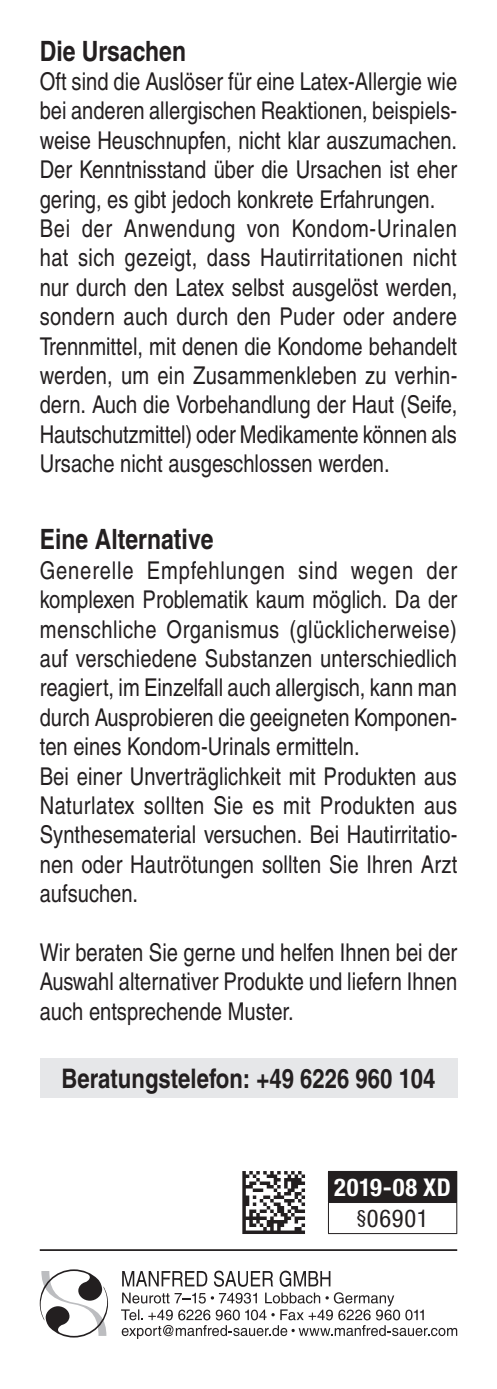
<style>
.page{position:relative;width:497px;height:1389px;background:#fff}
.page>*{position:absolute;margin:0;border:0;box-sizing:border-box;transform-origin:0 0}
.t1{font:700 condensed 28px "Helvetica LT Pro";color:#231f20}
.t2{font:700 condensed 26.95px "Helvetica LT Pro";color:#231f20}
.t3{font:condensed 24.5px/29.4px "Helvetica LT Pro";color:#231f20}
.t4{font:700 condensed 24.5px/31.2px "Helvetica Neue LTW1 G";letter-spacing:.025em;color:#fff;text-align:center}
.s1{font-weight:400;font-size:19.25px;color:#231f20}
.s2{font-weight:400;color:#231f20}
</style>
<div class="page">
<svg style="left:40px;top:1269px;width:68px;height:69px"></svg>
<svg style="left:121px;top:1271px;width:335px;height:68px"></svg>
<div style="left:328px;top:1171px;width:128px;height:31px;background:#231f20"></div>
<hr style="left:327px;top:1171px;width:129px;height:1px;background:#231f20">
<hr style="left:327px;top:1172px;width:1px;height:30px;background:#231f20">
<hr style="left:455px;top:1172px;width:2px;height:30px;background:#231f20">
<hr style="left:327px;top:1202px;width:129px;height:1px;background:#231f20">
<hr style="left:327px;top:1203px;width:1px;height:30px;background:#231f20">
<hr style="left:455px;top:1203px;width:2px;height:30px;background:#231f20">
<hr style="left:327px;top:1233px;width:129px;height:1px;background:#231f20">
<svg style="left:242px;top:1171px;width:62px;height:63px"></svg>
<hr style="left:40px;top:1249px;width:416px;height:2px;background:#231f20">
<div style="left:40px;top:1059px;width:416px;height:39px;background:#e6e7e9"></div>
<p class="t1" style="left:40px;top:34px;width:148px">Die Ursachen</p>
<p class="t3" style="left:40px;top:66px;width:418px">Oft sind die Auslöser für eine Latex-Allergie wie bei anderen allergischen Reaktionen, beispiels&shy;weise Heuschnupfen, nicht klar auszumachen.<br>Der Kenntnisstand über die Ursachen ist eher gering, es gibt jedoch konkrete Erfahrungen.<br>Bei der Anwendung von Kondom-Urinalen hat sich gezeigt, dass Hautirritationen nicht nur durch den Latex selbst ausgelöst werden, sondern auch durch den Puder oder andere Trennmittel, mit denen die Kondome behandelt werden, um ein Zusammenkleben zu verhin&shy;dern. Auch die Vorbehandlung der Haut (Seife, Hautschutzmittel) oder Medikamente können als Ursache nicht ausgeschlossen werden.</p>
<p class="t1" style="left:40px;top:522px;width:175px">Eine Alternative</p>
<p class="t3" style="left:40px;top:555px;width:418px">Generelle Empfehlungen sind wegen der komplexen Problematik kaum möglich. Da der menschliche Organismus (glücklicherweise) auf verschiedene Substanzen unterschiedlich reagiert, im Einzelfall auch allergisch, kann man durch Ausprobieren die geeigneten Komponen&shy;ten eines Kondom-Urinals ermitteln.<br>Bei einer Unverträglichkeit mit Produkten aus Naturlatex sollten Sie es mit Produkten aus Synthesematerial versuchen. Bei Hautirritatio&shy;nen oder Hautrötungen sollten Sie Ihren Arzt aufsuchen.</p>
<p class="t3" style="left:40px;top:937px;width:418px;text-align:justify">Wir beraten Sie gerne und helfen Ihnen bei der Auswahl alternativer Produkte und liefern Ihnen auch entsprechende Muster.</p>
<p class="t2" style="left:61px;top:1062px;width:375px">Beratungstelefon: +49 6226 960 104</p>
<p class="t4" style="left:334px;top:1172px;width:118px">2019-08 XD <span class="s1">§</span><span class="s2">06901</span></p>
</div>
